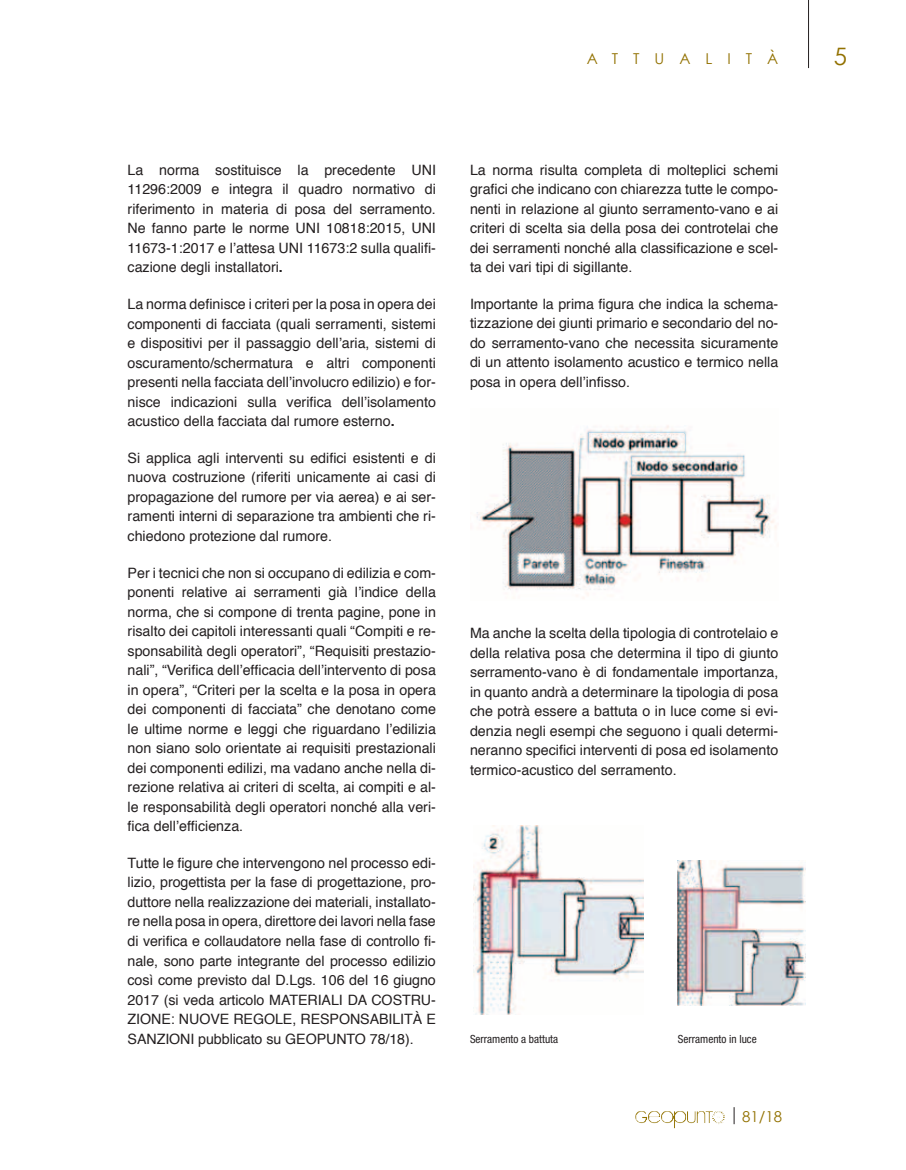
<style>
.page{position:relative;width:906px;height:1170px;background:#fff}
.page>*{position:absolute;margin:0;border:0;box-sizing:border-box;transform-origin:0 0}
.t1{font:24px "Century Gothic";color:#927100}
.t2{font:15px "Century Gothic";letter-spacing:1em;color:#927100}
.t3{font:14.25px/19.5px "Helvetica";color:#231f20;text-align:justify}
.t4{font:condensed 11.25px "Helvetica Neue";color:#231f20}
.s1{font-weight:700}
</style>
<div class="page">
<hr style="left:808px;top:0;width:1px;height:68px;background:#231f20">
<svg style="left:733px;top:1107px;width:1px;height:17px"></svg>
<svg style="left:712px;top:1111px;width:10px;height:12px"></svg>
<img style="left:476px;top:425px;width:301px;height:174px">
<img style="left:473px;top:825px;width:170px;height:189px">
<img style="left:677px;top:860px;width:128px;height:145px">
<p class="t2" style="left:587px;top:50px;width:193px">ATTUALITà</p>
<h1 class="t1" style="left:833px;top:41px;width:15px">5</h1>
<p class="t3" style="left:128px;top:160px;width:310px">La norma sostituisce la precedente UNI 11296:2009 e integra il quadro normativo di riferimento in materia di posa del serramento.<br>Ne fanno parte le norme UNI 10818:2015, UNI 11673-1:2017 e l’attesa UNI 11673:2 sulla qualifi&shy;cazione degli installatori<span class="s1">.</span></p>
<p class="t3" style="left:128px;top:295px;width:310px">La norma definisce i criteri per la posa in opera dei componenti di facciata (quali serramenti, sistemi e dispositivi per il passaggio dell’aria, sistemi di oscuramento/schermatura e altri componenti presenti nella facciata dell’involucro edilizio) e for&shy;nisce indicazioni sulla verifica dell’isolamento acustico della facciata dal rumore esterno<span class="s1">.</span></p>
<p class="t3" style="left:128px;top:448px;width:310px">Si applica agli interventi su edifici esistenti e di nuova costruzione (riferiti unicamente ai casi di propagazione del rumore per via aerea) e ai ser&shy;ramenti interni di separazione tra ambienti che ri&shy;chiedono protezione dal rumore.</p>
<p class="t3" style="left:128px;top:563px;width:310px">Per i tecnici che non si occupano di edilizia e com&shy;ponenti relative ai serramenti già l’indice della norma, che si compone di trenta pagine, pone in risalto dei capitoli interessanti quali “Compiti e re&shy;sponsabilità degli operatori”, “Requisiti prestazio&shy;nali”, “Verifica dell’efficacia dell’intervento di posa in opera”, “Criteri per la scelta e la posa in opera dei componenti di facciata” che denotano come le ultime norme e leggi che riguardano l’edilizia non siano solo orientate ai requisiti prestazionali dei componenti edilizi, ma vadano anche nella di&shy;rezione relativa ai criteri di scelta, ai compiti e al&shy;le responsabilità degli operatori nonché alla veri&shy;fica dell’efficienza.</p>
<p class="t3" style="left:128px;top:853px;width:310px">Tutte le figure che intervengono nel processo edi&shy;lizio, progettista per la fase di progettazione, pro&shy;duttore nella realizzazione dei materiali, installato&shy;re nella posa in opera, direttore dei lavori nella fase di verifica e collaudatore nella fase di controllo fi&shy;nale, sono parte integrante del processo edilizio così come previsto dal D.Lgs. 106 del 16 giugno 2017 (si veda articolo MATERIALI DA COSTRU-ZIONE: NUOVE REGOLE, RESPONSABILITà E SANZIONI pubblicato su GEOPUNTO 78/18).</p>
<p class="t3" style="left:470px;top:160px;width:310px">La norma risulta completa di molteplici schemi grafici che indicano con chiarezza tutte le compo&shy;nenti in relazione al giunto serramento-vano e ai criteri di scelta sia della posa dei controtelai che dei serramenti nonché alla classificazione e scel&shy;ta dei vari tipi di sigillante.</p>
<p class="t3" style="left:470px;top:294px;width:310px">Importante la prima figura che indica la schema&shy;tizzazione dei giunti primario e secondario del no&shy;do serramento-vano che necessita sicuramente di un attento isolamento acustico e termico nella posa in opera dell’infisso.</p>
<p class="t3" style="left:470px;top:624px;width:310px">Ma anche la scelta della tipologia di controtelaio e della relativa posa che determina il tipo di giunto serramento-vano è di fondamentale importanza, in quanto andrà a determinare la tipologia di posa che potrà essere a battuta o in luce come si evi&shy;denzia negli esempi che seguono i quali determi&shy;neranno specifici interventi di posa ed isolamento termico-acustico del serramento.</p>
<p class="t4" style="left:470px;top:1032px;width:90px">Serramento a battuta</p>
<p class="t4" style="left:678px;top:1032px;width:80px">Serramento in luce</p>
<p class="t2" style="left:742px;top:1106px;width:41px">81/18</p>
</div>
